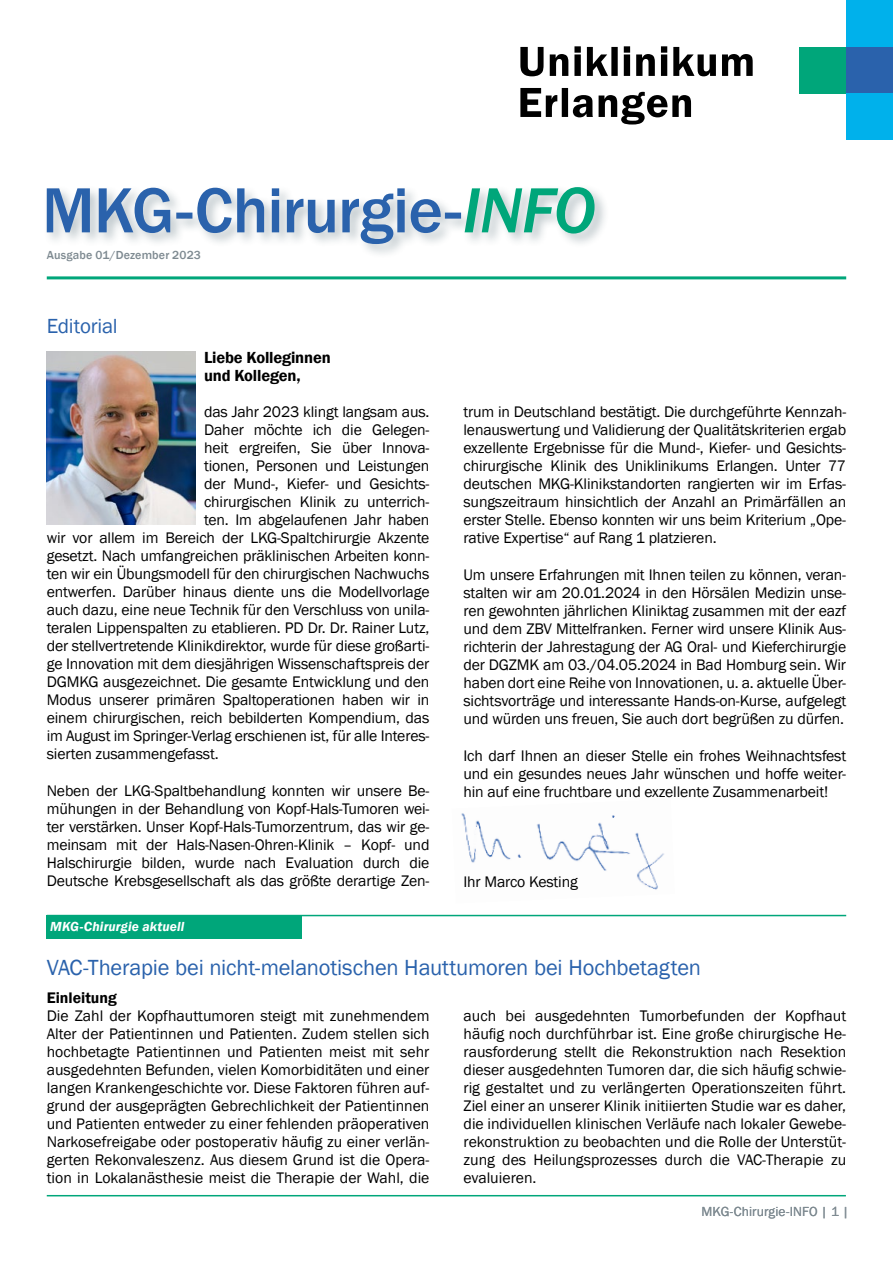
<style>
.page{position:relative;width:893px;height:1263px;background:#fff}
.page>*{position:absolute;margin:0;border:0;box-sizing:border-box;transform-origin:0 0}
.t1{font:22.5px "Franklin Gothic";letter-spacing:-.01em;color:#2a62ac}
.t2{font:21px "Franklin Gothic";letter-spacing:-.01em;color:#2a62ac}
.t3{font:600 16.5px/18px "Franklin Gothic";letter-spacing:-.01em;color:#000}
.t4{font:15.75px/18px "Franklin Gothic";letter-spacing:-.01em;color:#000;text-align:justify}
.t5{font:600 15.75px "Franklin Gothic";color:#000}
.t6{font:13.5px "Franklin Gothic";letter-spacing:.005em;color:#7e8a91}
.t7{font:italic 600 13.5px "Franklin Gothic";letter-spacing:.01em;color:#fff}
.t8{font:500 12px "Franklin Gothic";letter-spacing:.01em;color:#7e8a91}
</style>
<div class="page">
<div style="left:462px;top:184px;width:148px;height:64px;background:#294754;opacity:.3"></div>
<div style="left:44px;top:184px;width:432px;height:75px;background:#fff"></div>
<svg style="left:47px;top:187px;width:548px;height:57px"></svg>
<img style="left:461px;top:813px;width:203px;height:77px">
<div style="left:846px;top:47px;width:47px;height:47px;background:#2a62ac"></div>
<div style="left:846px;top:94px;width:47px;height:46px;background:#00b1eb"></div>
<div style="left:846px;top:0;width:47px;height:47px;background:#00b1eb"></div>
<div style="left:799px;top:47px;width:47px;height:47px;background:#00a67a"></div>
<svg style="left:520px;top:88px;width:171px;height:37px"></svg>
<svg style="left:520px;top:46px;width:233px;height:30px"></svg>
<hr style="left:47px;top:1195px;width:799px;height:1px;background:#00a67a">
<hr style="left:47px;top:276px;width:799px;height:3px;background:#00a67a">
<img style="left:47px;top:351px;width:149px;height:174px">
<div style="left:47px;top:915px;width:255px;height:23px;background:#00a67a"></div>
<hr style="left:47px;top:915px;width:799px;height:1px;background:#00a67a">
<p class="t8" style="left:47px;top:248px;width:156px">Ausgabe 01/Dezember 2023</p>
<h2 class="t2" style="left:47px;top:313px;width:73px">Editorial</h2>
<p class="t3" style="left:204px;top:349px;width:128px">Liebe Kolleginnen und Kollegen,</p>
<p class="t4" style="left:204px;top:403px;width:227px">das Jahr 2023 klingt langsam aus.</p>
<p class="t4" style="left:204px;top:421px;width:227px">Daher möchte ich die Gelegen-</p>
<p class="t4" style="left:204px;top:439px;width:227px">heit ergreifen, Sie über Innova-</p>
<p class="t4" style="left:204px;top:457px;width:227px">tionen, Personen und Leistungen</p>
<p class="t4" style="left:204px;top:475px;width:227px">der Mund-, Kiefer- und Gesichts-</p>
<p class="t4" style="left:204px;top:493px;width:227px">chirurgischen Klinik zu unterrich-</p>
<p class="t4" style="left:204px;top:511px;width:227px">ten. Im abgelaufenen Jahr haben</p>
<p class="t4" style="left:47px;top:529px;width:384px">wir vor allem im Bereich der LKG-Spaltchirurgie Akzente</p>
<p class="t4" style="left:47px;top:547px;width:384px">gesetzt. Nach umfangreichen präklinischen Arbeiten konn-</p>
<p class="t4" style="left:47px;top:565px;width:384px">ten wir ein Übungsmodell für den chirurgischen Nachwuchs</p>
<p class="t4" style="left:47px;top:583px;width:384px">entwerfen. Darüber hinaus diente uns die Modellvorlage</p>
<p class="t4" style="left:47px;top:601px;width:384px">auch dazu, eine neue Technik für den Verschluss von unila-</p>
<p class="t4" style="left:47px;top:619px;width:384px">teralen Lippenspalten zu etablieren. PD Dr. Dr. Rainer Lutz,</p>
<p class="t4" style="left:47px;top:637px;width:384px">der stellvertretende Klinikdirektor, wurde für diese großarti-</p>
<p class="t4" style="left:47px;top:655px;width:384px">ge Innovation mit dem diesjährigen Wissenschaftspreis der</p>
<p class="t4" style="left:47px;top:673px;width:384px">DGMKG ausgezeichnet. Die gesamte Entwicklung und den</p>
<p class="t4" style="left:47px;top:691px;width:384px">Modus unserer primären Spaltoperationen haben wir in</p>
<p class="t4" style="left:47px;top:709px;width:384px">einem chirurgischen, reich bebilderten Kompendium, das</p>
<p class="t4" style="left:47px;top:727px;width:384px">im August im Springer-Verlag erschienen ist, für alle Interes-</p>
<p class="t4" style="left:47px;top:745px;width:173px">sierten zusammengefasst.</p>
<p class="t4" style="left:47px;top:782px;width:384px">Neben der LKG-Spaltbehandlung konnten wir unsere Be&shy;mühungen in der Behandlung von Kopf-Hals-Tumoren wei&shy;ter verstärken. Unser Kopf-Hals-Tumorzentrum, das wir ge&shy;meinsam mit der Hals-Nasen-Ohren-Klinik – Kopf- und Halschirurgie bilden, wurde nach Evaluation durch die Deutsche Krebsgesellschaft als das größte derartige Zen-</p>
<p class="t4" style="left:463px;top:403px;width:384px">trum in Deutschland bestätigt. Die durchgeführte Kennzah&shy;lenauswertung und Validierung der Qualitätskriterien ergab exzellente Ergebnisse für die Mund-, Kiefer- und Gesichts&shy;chirurgische Klinik des Uniklinikums Erlangen. Unter 77 deutschen MKG-Klinikstandorten rangierten wir im Erfas&shy;sungszeitraum hinsichtlich der Anzahl an Primärfällen an erster Stelle. Ebenso konnten wir uns beim Kriterium „Ope&shy;rative Expertise“ auf Rang 1 platzieren.</p>
<p class="t4" style="left:463px;top:566px;width:384px">Um unsere Erfahrungen mit Ihnen teilen zu können, veran&shy;stalten wir am 20.01.2024 in den Hörsälen Medizin unse&shy;ren gewohnten jährlichen Kliniktag zusammen mit der eazf und dem ZBV Mittelfranken. Ferner wird unsere Klinik Aus&shy;richterin der Jahrestagung der AG Oral- und Kieferchirurgie der DGZMK am 03./04.05.2024 in Bad Homburg sein. Wir haben dort eine Reihe von Innovationen, u. a. aktuelle Über&shy;sichtsvorträge und interessante Hands-on-Kurse, aufgelegt und würden uns freuen, Sie auch dort begrüßen zu dürfen.</p>
<p class="t4" style="left:463px;top:747px;width:384px">Ich darf Ihnen an dieser Stelle ein frohes Weihnachtsfest und ein gesundes neues Jahr wünschen und hoffe weiter&shy;hin auf eine fruchtbare und exzellente Zusammenarbeit!</p>
<p class="t4" style="left:463px;top:873px;width:116px">Ihr Marco Kesting</p>
<p class="t7" style="left:50px;top:918px;width:136px">MKG-Chirurgie aktuell</p>
<h1 class="t1" style="left:47px;top:954px;width:656px">VAC-Therapie bei nicht-melanotischen Hauttumoren bei Hochbetagten</h1>
<p class="t5" style="left:47px;top:988px;width:72px">Einleitung</p>
<p class="t4" style="left:47px;top:1007px;width:384px">Die Zahl der Kopfhauttumoren steigt mit zunehmendem Alter der Patientinnen und Patienten. Zudem stellen sich hochbetagte Patientinnen und Patienten meist mit sehr ausgedehnten Befunden, vielen Komorbiditäten und einer langen Krankengeschichte vor. Diese Faktoren führen auf&shy;grund der ausgeprägten Gebrechlichkeit der Patientinnen und Patienten entweder zu einer fehlenden präoperativen Narkosefreigabe oder postoperativ häufig zu einer verlän&shy;gerten Rekonvaleszenz. Aus diesem Grund ist die Opera&shy;tion in Lokalanästhesie meist die Therapie der Wahl, die</p>
<p class="t4" style="left:463px;top:1007px;width:384px">auch bei ausgedehnten Tumorbefunden der Kopfhaut häufig noch durchführbar ist. Eine große chirurgische He&shy;rausforderung stellt die Rekonstruktion nach Resektion dieser ausgedehnten Tumoren dar, die sich häufig schwie&shy;rig gestaltet und zu verlängerten Operationszeiten führt.<br>Ziel einer an unserer Klinik initiierten Studie war es daher, die individuellen klinischen Verläufe nach lokaler Gewebe&shy;rekonstruktion zu beobachten und die Rolle der Unterstüt&shy;zung des Heilungsprozesses durch die VAC-Therapie zu evaluieren.</p>
<p class="t6" style="left:702px;top:1203px;width:149px">MKG-Chirurgie-INFO | 1 |</p>
</div>
